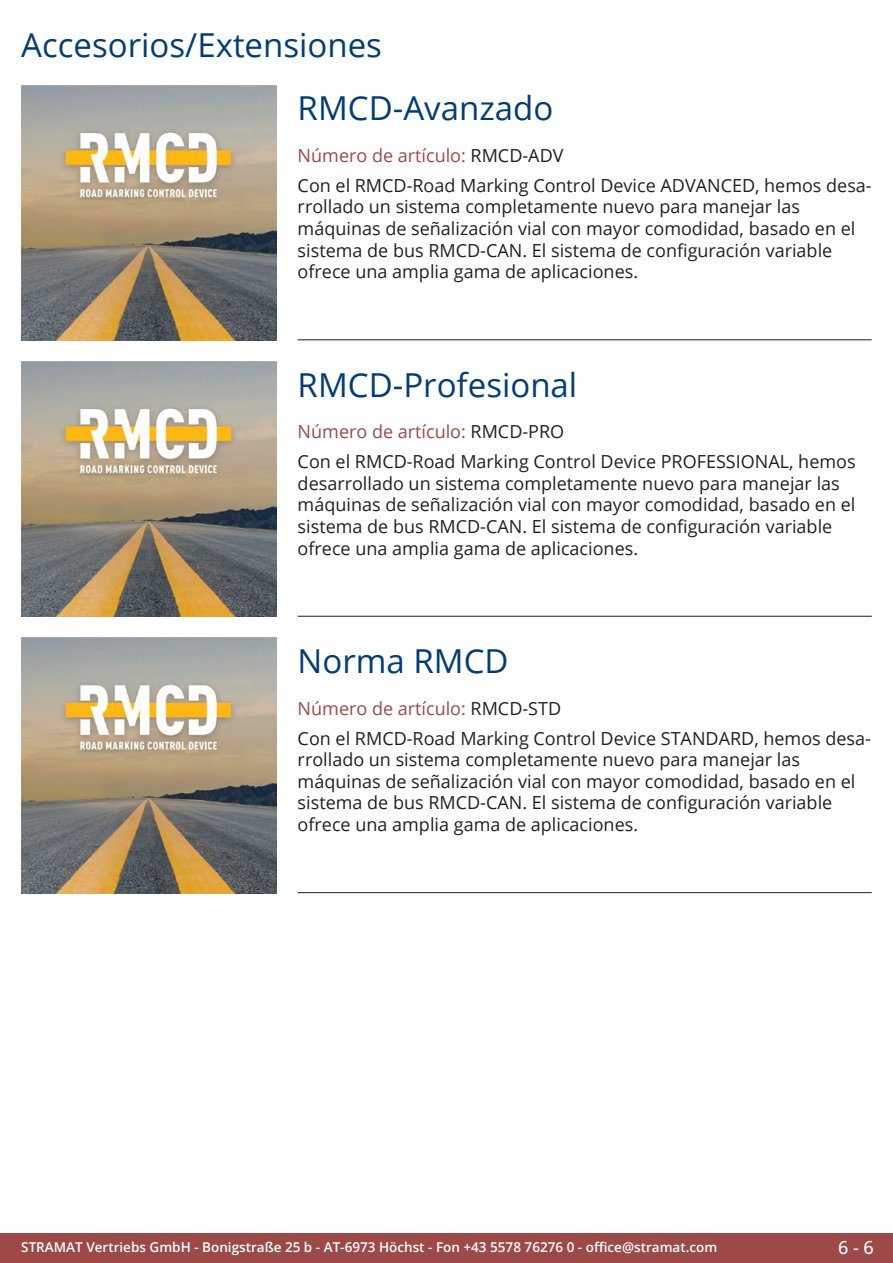
<style>
.page{position:relative;width:893px;height:1263px;background:#fff}
.page>*{position:absolute;margin:0;border:0;box-sizing:border-box;transform-origin:0 0}
.Produkttitel{font:33px "Open Sans";color:#003d78}
.RastTitel{font:33px "Open Sans";color:#003d78}
.Beschreibung_Text{font:18px/21.6px "Open Sans";color:#231f20}
.TechDaten_Überschrif{font:18px "Open Sans";color:#9c4948}
.t1{font:500 18px "Open Sans";color:#fff}
.t2{font:600 13.5px "Open Sans";color:#fff}
.s1{color:#231f20}
</style>
<div class="page">
<div style="left:0;top:1233px;width:893px;height:30px;background:#9c4948"></div>
<hr style="left:298px;top:340px;width:574px;height:1px;background:#201d08">
<hr style="left:298px;top:616px;width:574px;height:1px;background:#201d08">
<hr style="left:298px;top:892px;width:574px;height:1px;background:#201d08">
<img style="left:21px;top:85px;width:255px;height:255px">
<img style="left:21px;top:361px;width:255px;height:256px">
<img style="left:21px;top:638px;width:255px;height:255px">
<p class="RastTitel" style="left:21px;top:22px;width:362px">Accesorios/Extensiones</p>
<p class="Produkttitel" style="left:298px;top:86px;width:257px">RMCD-Avanzado</p>
<p class="TechDaten_Überschrif" style="left:298px;top:143px;width:267px">Número de artículo: <span class="s1">RMCD-ADV</span></p>
<p class="Beschreibung_Text" style="left:298px;top:174px;width:574px">Con el RMCD-Road Marking Control Device ADVANCED, hemos desa&shy;rrollado un sistema completamente nuevo para manejar las máquinas de señalización vial con mayor comodidad, basado en el sistema de bus RMCD-CAN. El sistema de configuración variable ofrece una amplia gama de aplicaciones.</p>
<p class="Produkttitel" style="left:298px;top:362px;width:281px">RMCD-Profesional</p>
<p class="TechDaten_Überschrif" style="left:298px;top:420px;width:268px">Número de artículo: <span class="s1">RMCD-PRO</span></p>
<p class="Beschreibung_Text" style="left:298px;top:450px;width:559px">Con el RMCD-Road Marking Control Device PROFESSIONAL, hemos desarrollado un sistema completamente nuevo para manejar las máquinas de señalización vial con mayor comodidad, basado en el sistema de bus RMCD-CAN. El sistema de configuración variable ofrece una amplia gama de aplicaciones.</p>
<p class="Produkttitel" style="left:298px;top:638px;width:212px">Norma RMCD</p>
<p class="TechDaten_Überschrif" style="left:298px;top:696px;width:265px">Número de artículo: <span class="s1">RMCD-STD</span></p>
<p class="Beschreibung_Text" style="left:298px;top:727px;width:573px">Con el RMCD-Road Marking Control Device STANDARD, hemos desa&shy;rrollado un sistema completamente nuevo para manejar las máquinas de señalización vial con mayor comodidad, basado en el sistema de bus RMCD-CAN. El sistema de configuración variable ofrece una amplia gama de aplicaciones.</p>
<p class="t2" style="left:21px;top:1238px;width:698px">STRAMAT Vertriebs GmbH - Bonigstraße 25 b - AT-6973 Höchst - Fon +43 5578 76276 0 - office@stramat.com</p>
<p class="t1" style="left:838px;top:1234px;width:37px">6 - 6</p>
</div>
